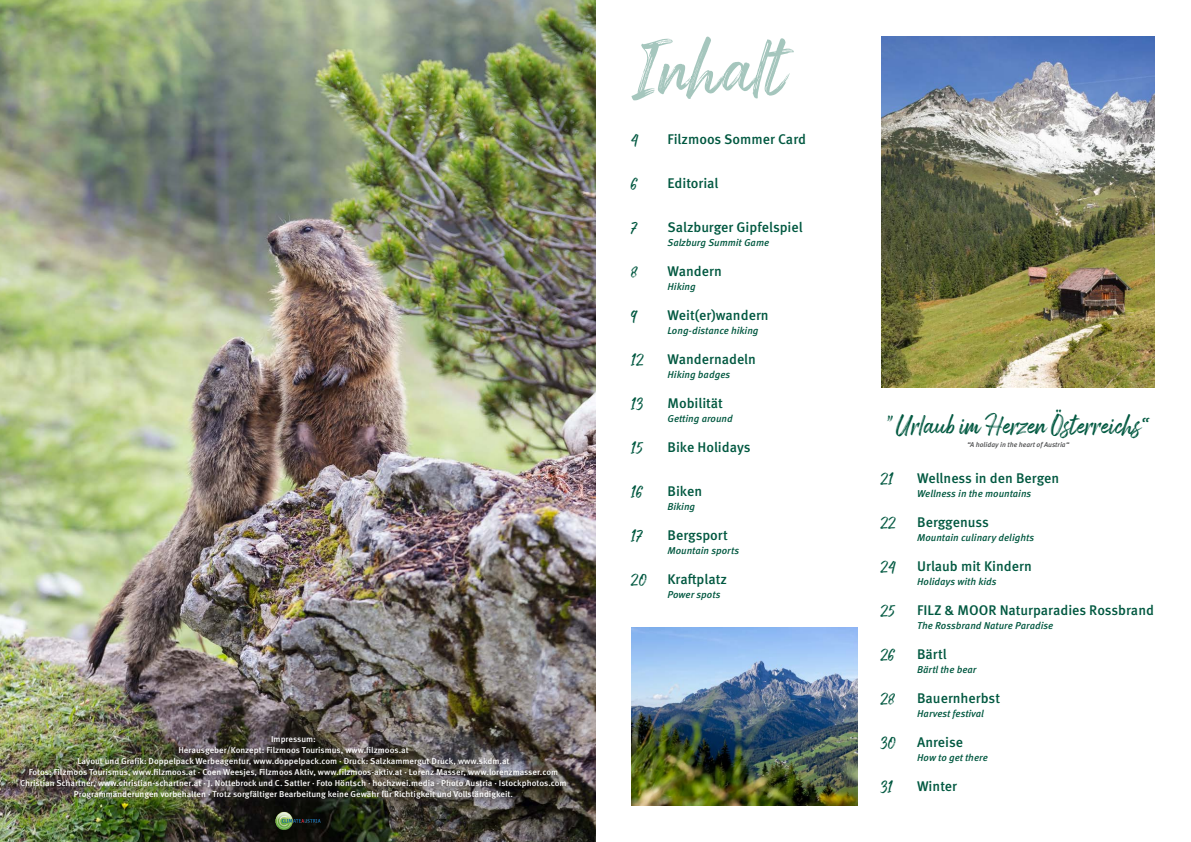
<style>
.page{position:relative;width:1191px;height:842px;background:#fff}
.page>*{position:absolute;margin:0;border:0;box-sizing:border-box;transform-origin:0 0}
.t1{font:24px "Arsilon";color:#005840}
.t2{font:500 14px "Meta Pro";color:#005840}
.t3{font:14px "Arsilon";color:#005840}
.t4{font:italic 500 10px "Meta Pro";color:#005840}
.t5{font:500 8.5px/11px "Meta Pro";color:#fff;text-align:center}
.t6{font:italic 500 7px "Meta Pro";color:#4b4c4d}
</style>
<div class="page">
<img style="left:0;top:0;width:595px;height:842px">
<svg style="left:631px;top:37px;width:163px;height:63px"></svg>
<div style="left:17px;top:733px;width:556px;height:73px;background:#231f20;opacity:.75"></div>
<img style="left:631px;top:628px;width:226px;height:178px">
<img style="left:881px;top:37px;width:274px;height:351px">
<img style="left:275px;top:810px;width:45px;height:21px">
<p class="t5" style="left:20px;top:733px;width:548px">Impressum:<br>Herausgeber/Konzept: Filzmoos Tourismus, www.filzmoos.at<br>Layout und Grafik: Doppelpack Werbeagentur, www.doppelpack.com · Druck: Salzkammergut Druck, www.skdm.at<br>Fotos: Filzmoos Tourismus, www.filzmoos.at · Coen Weesjes, Filzmoos Aktiv, www.filzmoos-aktiv.at · Lorenz Masser, www.lorenzmasser.com Christian Schartner, www.christian-schartner.at · J. Nottebrock und C. Sattler · Foto Höntsch · hochzwei.media · Photo Austria · Istockphotos.com Programmänderungen vorbehalten · Trotz sorgfältiger Bearbeitung keine Gewähr für Richtigkeit und Vollständigkeit.</p>
<h2 class="t3" style="left:631px;top:131px;width:9px">4</h2>
<h2 class="t2" style="left:667px;top:128px;width:140px">Filzmoos Sommer Card</h2>
<h2 class="t3" style="left:631px;top:175px;width:8px">6</h2>
<h2 class="t2" style="left:667px;top:172px;width:53px">Editorial</h2>
<h2 class="t3" style="left:631px;top:219px;width:8px">7</h2>
<h2 class="t2" style="left:667px;top:216px;width:137px">Salzburger Gipfelspiel</h2>
<p class="t4" style="left:667px;top:234px;width:103px">Salzburg Summit Game</p>
<h2 class="t3" style="left:631px;top:263px;width:8px">8</h2>
<h2 class="t2" style="left:667px;top:260px;width:56px">Wandern</h2>
<p class="t4" style="left:667px;top:278px;width:30px">Hiking</p>
<h2 class="t3" style="left:631px;top:307px;width:8px">9</h2>
<h2 class="t2" style="left:667px;top:304px;width:103px">Weit(er)wandern</h2>
<p class="t4" style="left:667px;top:322px;width:93px">Long-distance hiking</p>
<h2 class="t3" style="left:631px;top:351px;width:15px">12</h2>
<h2 class="t2" style="left:667px;top:348px;width:90px">Wandernadeln</h2>
<p class="t4" style="left:667px;top:366px;width:64px">Hiking badges</p>
<h2 class="t3" style="left:631px;top:395px;width:14px">13</h2>
<h2 class="t2" style="left:667px;top:392px;width:57px">Mobilität</h2>
<p class="t4" style="left:667px;top:410px;width:67px">Getting around</p>
<h2 class="t3" style="left:631px;top:439px;width:14px">15</h2>
<h2 class="t2" style="left:667px;top:436px;width:85px">Bike Holidays</h2>
<h2 class="t3" style="left:631px;top:483px;width:14px">16</h2>
<h2 class="t2" style="left:667px;top:480px;width:36px">Biken</h2>
<p class="t4" style="left:667px;top:498px;width:29px">Biking</p>
<h2 class="t3" style="left:631px;top:527px;width:14px">17</h2>
<h2 class="t2" style="left:667px;top:524px;width:62px">Bergsport</h2>
<p class="t4" style="left:667px;top:542px;width:73px">Mountain sports</p>
<h2 class="t3" style="left:631px;top:571px;width:17px">20</h2>
<h2 class="t2" style="left:667px;top:568px;width:61px">Kraftplatz</h2>
<p class="t4" style="left:667px;top:586px;width:55px">Power spots</p>
<h1 class="t1" style="left:884px;top:410px;width:268px">"Urlaub im Herzen Österreichs“</h1>
<p class="t6" style="left:967px;top:439px;width:104px">“A holiday in the heart of Austria“</p>
<h2 class="t3" style="left:881px;top:470px;width:15px">21</h2>
<h2 class="t2" style="left:917px;top:467px;width:144px">Wellness in den Bergen</h2>
<p class="t4" style="left:917px;top:485px;width:116px">Wellness in the mountains</p>
<h2 class="t3" style="left:881px;top:514px;width:17px">22</h2>
<h2 class="t2" style="left:917px;top:511px;width:73px">Berggenuss</h2>
<p class="t4" style="left:917px;top:529px;width:119px">Mountain culinary delights</p>
<h2 class="t3" style="left:881px;top:558px;width:17px">24</h2>
<h2 class="t2" style="left:917px;top:555px;width:116px">Urlaub mit Kindern</h2>
<p class="t4" style="left:917px;top:573px;width:81px">Holidays with kids</p>
<h2 class="t3" style="left:881px;top:602px;width:17px">25</h2>
<h2 class="t2" style="left:917px;top:599px;width:238px">FILZ &amp; MOOR Naturparadies Rossbrand</h2>
<p class="t4" style="left:917px;top:617px;width:138px">The Rossbrand Nature Paradise</p>
<h2 class="t3" style="left:881px;top:646px;width:16px">26</h2>
<h2 class="t2" style="left:917px;top:643px;width:31px">Bärtl</h2>
<p class="t4" style="left:917px;top:661px;width:61px">Bärtl the bear</p>
<h2 class="t3" style="left:881px;top:690px;width:16px">28</h2>
<h2 class="t2" style="left:917px;top:687px;width:84px">Bauernherbst</h2>
<p class="t4" style="left:917px;top:705px;width:68px">Harvest festival</p>
<h2 class="t3" style="left:881px;top:734px;width:16px">30</h2>
<h2 class="t2" style="left:917px;top:731px;width:47px">Anreise</h2>
<p class="t4" style="left:917px;top:749px;width:72px">How to get there</p>
<h2 class="t3" style="left:881px;top:778px;width:14px">31</h2>
<h2 class="t2" style="left:917px;top:775px;width:41px">Winter</h2>
</div>
